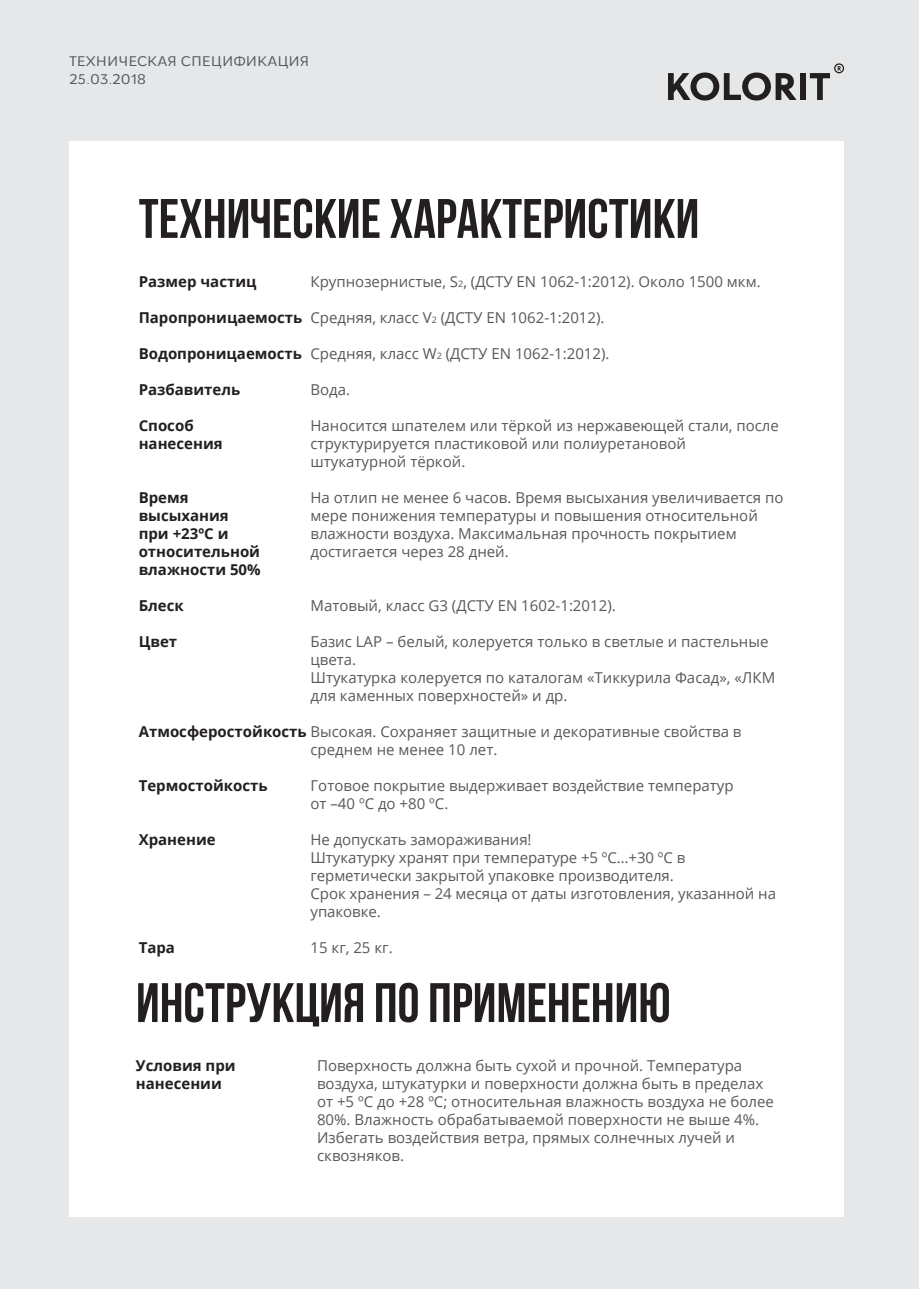
<style>
.page{position:relative;width:919px;height:1289px;background:#fff}
.page>*{position:absolute;margin:0;border:0;box-sizing:border-box;transform-origin:0 0}
.t1{font:55.5px "Bebas Neue Cyrillic";color:#231f20}
.t2{font:15px/18px "Open Sans";color:#57585a}
.t3{font:700 15px/18px "Open Sans";color:#231f20}
.t4{font:15px/18px "Osnova Pro";color:#57585a}
.s1{font-size:9px}
.s2{font-weight:700;color:#231f20}
</style>
<div class="page">
<div style="left:0;top:0;width:918px;height:1288px;background:#e6e7e9"></div>
<div style="left:70px;top:141px;width:774px;height:1075px;background:#fff"></div>
<svg style="left:668px;top:72px;width:128px;height:29px"></svg>
<div style="left:799px;top:73px;width:6px;height:27px;background:#231f20"></div>
<svg style="left:809px;top:63px;width:35px;height:37px"></svg>
<p class="t4" style="left:70px;top:52px;width:241px">ТЕХНИЧЕСКАЯ СПЕЦИФИКАЦИЯ<br>25.03.2018</p>
<h1 class="t1" style="left:139px;top:188px;width:562px">ТЕХНИЧЕСКИЕ ХАРАКТЕРИСТИКИ</h1>
<p class="t3" style="left:139px;top:272px;width:119px">Размер частиц</p>
<p class="t3" style="left:139px;top:308px;width:165px">Паропроницаемость</p>
<p class="t3" style="left:139px;top:344px;width:165px">Водопроницаемость</p>
<p class="t3" style="left:139px;top:380px;width:103px">Разбавитель</p>
<p class="t3" style="left:139px;top:416px;width:85px">Способ нанесения</p>
<p class="t2" style="left:310px;top:272px;width:451px">Крупнозернистые, S<span class="s1">2</span>, (ДСТУ EN 1062-1:2012). Около 1500 мкм.</p>
<p class="t2" style="left:310px;top:308px;width:295px">Средняя, класс V<span class="s1">2</span> (ДСТУ EN 1062-1:2012).</p>
<p class="t2" style="left:310px;top:344px;width:300px">Средняя, класс W<span class="s1">2</span> (ДСТУ EN 1062-1:2012).</p>
<p class="t2" style="left:310px;top:380px;width:41px">Вода.</p>
<p class="t2" style="left:310px;top:416px;width:470px">Наносится шпателем или тёркой из нержавеющей стали, после структурируется пластиковой или полиуретановой штукатурной тёркой.</p>
<p class="t2" style="left:310px;top:488px;width:474px">На отлип не менее 6 часов. Время высыхания увеличивается по мере понижения температуры и повышения относительной влажности воздуха. Максимальная прочность покрытием достигается через 28 дней.</p>
<p class="t2" style="left:310px;top:596px;width:307px">Матовый, класс G3 (ДСТУ EN 1602-1:2012).</p>
<p class="t2" style="left:310px;top:632px;width:466px">Базис LАP – белый, колеруется только в светлые и пастельные цвета.<br>Штукатурка колеруется по каталогам «Тиккурила Фасад», «ЛКМ для каменных поверхностей» и др.</p>
<p class="t2" style="left:310px;top:740px;width:188px">среднем не менее 10 лет.</p>
<p class="t2" style="left:310px;top:776px;width:424px">Готовое покрытие выдерживает воздействие температур от –40 ºС до +80 ºС.</p>
<p class="t2" style="left:310px;top:830px;width:467px">Не допускать замораживания!<br>Штукатурку хранят при температуре +5 ºС…+30 ºС в герметически закрытой упаковке производителя.<br>Срок хранения – 24 месяца от даты изготовления, указанной на упаковке.</p>
<p class="t2" style="left:310px;top:938px;width:84px">15 кг, 25 кг.</p>
<h1 class="t1" style="left:136px;top:972px;width:536px">ИНСТРУКЦИЯ ПО ПРИМЕНЕНИЮ</h1>
<p class="t3" style="left:136px;top:1056px;width:101px">Условия при нанесении</p>
<p class="t2" style="left:317px;top:1056px;width:458px">Поверхность должна быть сухой и прочной. Температура воздуха, штукатурки и поверхности должна быть в пределах от +5 ºС до +28 ºС; относительная влажность воздуха не более 80%. Влажность обрабатываемой поверхности не выше 4%.<br>Избегать воздействия ветра, прямых солнечных лучей и сквозняков.</p>
<p class="t3" style="left:139px;top:488px;width:123px">Время высыхания при +23ºС и относительной влажности 50%</p>
<p class="t3" style="left:139px;top:596px;width:47px">Блеск</p>
<p class="t3" style="left:139px;top:632px;width:40px">Цвет</p>
<p class="t2" style="left:139px;top:722px;width:604px"><span class="s2">Атмосферостойкость</span> Высокая. Сохраняет защитные и декоративные свойства в</p>
<p class="t3" style="left:139px;top:776px;width:130px">Термостойкость</p>
<p class="t3" style="left:139px;top:830px;width:78px">Хранение</p>
<p class="t3" style="left:139px;top:938px;width:38px">Тара</p>
</div>
